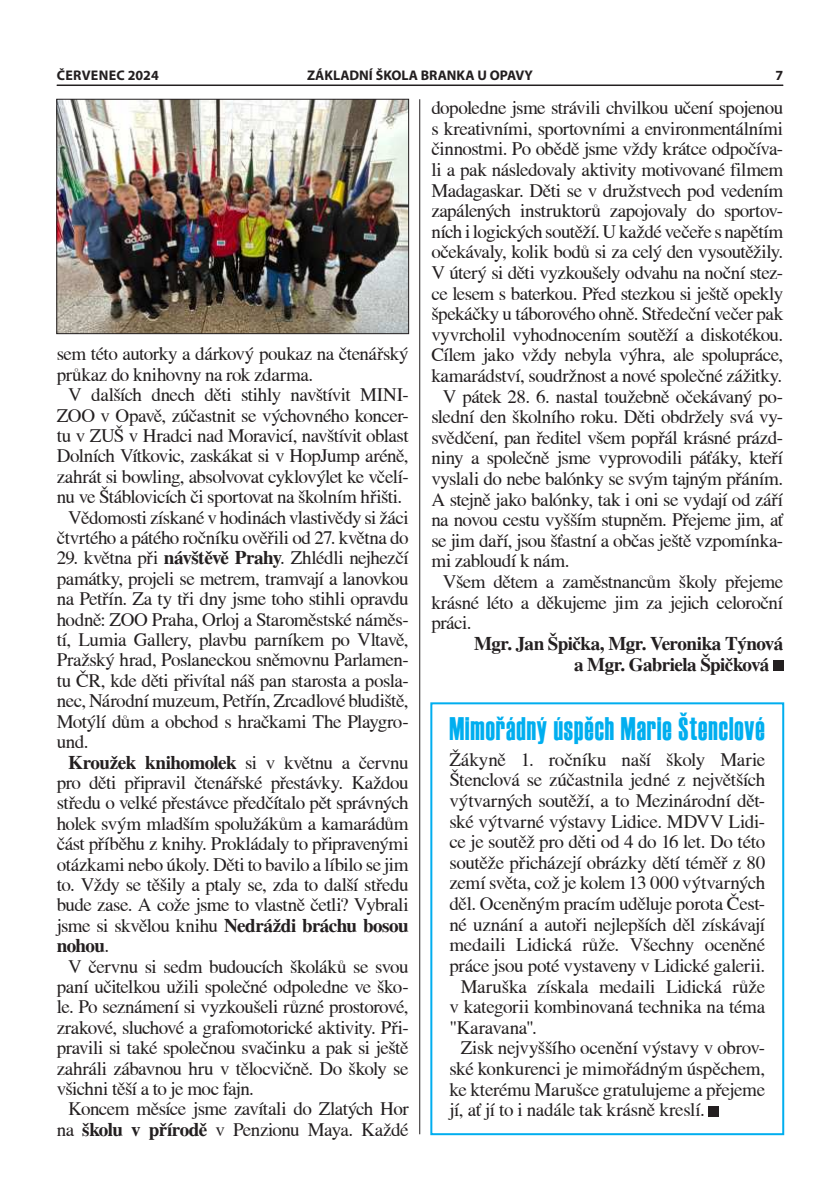
<style>
.page{position:relative;width:840px;height:1191px;background:#fff}
.page>*{position:absolute;margin:0;border:0;box-sizing:border-box;transform-origin:0 0}
.t1{font:32.4px "Haettenschweiler";letter-spacing:.04em;color:#00aeef;scale:.8 1}
.t2{font:19px "Toronto";letter-spacing:-.025em;color:#231f20}
.t3{font:700 19px/20.6px "Toronto";letter-spacing:-.03em;color:#231f20}
.t4{font:19px "Toronto";letter-spacing:-.005em;color:#231f20}
.t5{font:700 14px "Myriad Pro";color:#231f20}
.t6{font:700 14px "Myriad Pro";letter-spacing:.02em;color:#231f20}
.s1{font-weight:700}
.s2{font-weight:400}
</style>
<div class="page">
<hr style="left:57px;top:85px;width:725px;height:1px;background:#231f20">
<hr style="left:419px;top:99px;width:1px;height:1035px;background:#231f20">
<div style="left:772px;top:660px;width:10px;height:10px;background:#231f20"></div>
<div style="left:708px;top:1105px;width:10px;height:11px;background:#231f20"></div>
<div style="left:430px;top:702px;width:353px;height:433px;border:2px solid #00aeef"></div>
<img style="left:58px;top:101px;width:349px;height:231px">
<div style="left:56px;top:99px;width:353px;height:235px;border:1px solid #231f20"></div>
<p class="t6" style="left:57px;top:67px;width:103px">ČERVENEC 2024</p>
<p class="t5" style="left:307px;top:67px;width:227px">ZÁKLADNÍ ŠKOLA BRANKA U OPAVY</p>
<p class="t5" style="left:775px;top:68px;width:9px">7</p>
<p class="t2" style="left:57px;top:343px;width:353px">sem této autorky a dárkový poukaz na čtenářský</p>
<p class="t2" style="left:57px;top:364px;width:258px">průkaz do knihovny na rok zdarma.</p>
<p class="t2" style="left:68px;top:384px;width:342px">V dalších dnech děti stihly navštívit MINI-</p>
<p class="t2" style="left:57px;top:404px;width:353px">ZOO v Opavě, zúčastnit se výchovného koncer-</p>
<p class="t2" style="left:57px;top:425px;width:353px">tu v ZUŠ v Hradci nad Moravicí, navštívit oblast</p>
<p class="t2" style="left:57px;top:445px;width:353px">Dolních Vítkovic, zaskákat si v HopJump aréně,</p>
<p class="t2" style="left:57px;top:466px;width:353px">zahrát si bowling, absolvovat cyklovýlet ke včelí-</p>
<p class="t2" style="left:57px;top:486px;width:347px">nu ve Štáblovicích či sportovat na školním hřišti.</p>
<p class="t2" style="left:68px;top:506px;width:342px">Vědomosti získané v hodinách vlastivědy si žáci</p>
<p class="t2" style="left:57px;top:527px;width:353px">čtvrtého a pátého ročníku ověřili od 27. května do</p>
<p class="t2" style="left:57px;top:547px;width:353px">29. května při <span class="s1">návštěvě Prahy</span>. Zhlédli nejhezčí</p>
<p class="t2" style="left:57px;top:568px;width:353px">památky, projeli se metrem, tramvají a lanovkou</p>
<p class="t2" style="left:57px;top:588px;width:353px">na Petřín. Za ty tři dny jsme toho stihli opravdu</p>
<p class="t2" style="left:57px;top:608px;width:353px">hodně: ZOO Praha, Orloj a Staroměstské náměs-</p>
<p class="t2" style="left:57px;top:629px;width:353px">tí, Lumia Gallery, plavbu parníkem po Vltavě,</p>
<p class="t2" style="left:57px;top:649px;width:353px">Pražský hrad, Poslaneckou sněmovnu Parlamen-</p>
<p class="t2" style="left:57px;top:670px;width:353px">tu ČR, kde děti přivítal náš pan starosta a posla-</p>
<p class="t2" style="left:57px;top:690px;width:353px">nec, Národní muzeum, Petřín, Zrcadlové bludiště,</p>
<p class="t2" style="left:57px;top:710px;width:353px">Motýlí dům a obchod s hračkami The Playgro-</p>
<p class="t2" style="left:57px;top:731px;width:33px">und.</p>
<p class="t3" style="left:68px;top:751px;width:342px">Kroužek knihomolek <span class="s2">si v květnu a červnu</span></p>
<p class="t2" style="left:57px;top:772px;width:353px">pro děti připravil čtenářské přestávky. Každou</p>
<p class="t2" style="left:57px;top:792px;width:353px">středu o velké přestávce předčítalo pět správných</p>
<p class="t2" style="left:57px;top:812px;width:353px">holek svým mladším spolužákům a kamarádům</p>
<p class="t2" style="left:57px;top:833px;width:353px">část příběhu z knihy. Prokládaly to připravenými</p>
<p class="t2" style="left:57px;top:853px;width:353px">otázkami nebo úkoly. Děti to bavilo a líbilo se jim</p>
<p class="t2" style="left:57px;top:874px;width:353px">to. Vždy se těšily a ptaly se, zda to další středu</p>
<p class="t2" style="left:57px;top:894px;width:353px">bude zase. A cože jsme to vlastně četli? Vybrali</p>
<p class="t3" style="left:57px;top:915px;width:353px"><span class="s2">jsme si skvělou knihu</span> Nedráždi bráchu bosou</p>
<p class="t3" style="left:57px;top:935px;width:54px">nohou<span class="s2">.</span></p>
<p class="t2" style="left:68px;top:955px;width:342px">V červnu si sedm budoucích školáků se svou</p>
<p class="t2" style="left:57px;top:976px;width:353px">paní učitelkou užili společné odpoledne ve ško-</p>
<p class="t2" style="left:57px;top:996px;width:353px">le. Po seznámení si vyzkoušeli různé prostorové,</p>
<p class="t2" style="left:57px;top:1016px;width:353px">zrakové, sluchové a grafomotorické aktivity. Při-</p>
<p class="t2" style="left:57px;top:1037px;width:353px">pravili si také společnou svačinku a pak si ještě</p>
<p class="t2" style="left:57px;top:1057px;width:353px">zahráli zábavnou hru v tělocvičně. Do školy se</p>
<p class="t2" style="left:57px;top:1078px;width:199px">všichni těší a to je moc fajn.</p>
<p class="t2" style="left:68px;top:1098px;width:342px">Koncem měsíce jsme zavítali do Zlatých Hor</p>
<p class="t2" style="left:57px;top:1119px;width:353px">na <span class="s1">školu v přírodě</span> v Penzionu Maya. Každé</p>
<p class="t2" style="left:431px;top:97px;width:353px">dopoledne jsme strávili chvilkou učení spojenou</p>
<p class="t2" style="left:431px;top:118px;width:353px">s kreativními, sportovními a environmentálními</p>
<p class="t2" style="left:431px;top:138px;width:353px">činnostmi. Po obědě jsme vždy krátce odpočíva-</p>
<p class="t2" style="left:431px;top:159px;width:353px">li a pak následovaly aktivity motivované filmem</p>
<p class="t2" style="left:431px;top:179px;width:353px">Madagaskar. Děti se v družstvech pod vedením</p>
<p class="t2" style="left:431px;top:200px;width:353px">zapálených instruktorů zapojovaly do sportov-</p>
<p class="t2" style="left:431px;top:221px;width:353px">ních i logických soutěží. U každé večeře s napětím</p>
<p class="t2" style="left:431px;top:241px;width:353px">očekávaly, kolik bodů si za celý den vysoutěžily.</p>
<p class="t2" style="left:431px;top:262px;width:353px">V úterý si děti vyzkoušely odvahu na noční stez-</p>
<p class="t2" style="left:431px;top:282px;width:353px">ce lesem s baterkou. Před stezkou si ještě opekly</p>
<p class="t2" style="left:431px;top:303px;width:353px">špekáčky u táborového ohně. Středeční večer pak</p>
<p class="t2" style="left:431px;top:324px;width:353px">vyvrcholil vyhodnocením soutěží a diskotékou.</p>
<p class="t2" style="left:431px;top:344px;width:353px">Cílem jako vždy nebyla výhra, ale spolupráce,</p>
<p class="t2" style="left:431px;top:365px;width:352px">kamarádství, soudržnost a nové společné zážitky.</p>
<p class="t2" style="left:442px;top:385px;width:342px">V pátek 28. 6. nastal toužebně očekávaný po-</p>
<p class="t2" style="left:431px;top:406px;width:353px">slední den školního roku. Děti obdržely svá vy-</p>
<p class="t2" style="left:431px;top:427px;width:353px">svědčení, pan ředitel všem popřál krásné prázd-</p>
<p class="t2" style="left:431px;top:447px;width:353px">niny a společně jsme vyprovodili páťáky, kteří</p>
<p class="t2" style="left:431px;top:468px;width:353px">vyslali do nebe balónky se svým tajným přáním.</p>
<p class="t2" style="left:431px;top:488px;width:353px">A stejně jako balónky, tak i oni se vydají od září</p>
<p class="t2" style="left:431px;top:509px;width:353px">na novou cestu vyšším stupněm. Přejeme jim, ať</p>
<p class="t2" style="left:431px;top:530px;width:353px">se jim daří, jsou šťastní a občas ještě vzpomínka-</p>
<p class="t2" style="left:431px;top:550px;width:139px">mi zabloudí k nám.</p>
<p class="t2" style="left:442px;top:571px;width:342px">Všem dětem a zaměstnancům školy přejeme</p>
<p class="t2" style="left:431px;top:591px;width:353px">krásné léto a děkujeme jim za jejich celoroční</p>
<p class="t2" style="left:431px;top:612px;width:42px">práci.</p>
<p class="t3" style="left:573px;top:633px;width:210px;text-indent:-100px">Mgr. Jan Špička, Mgr. Veronika Týnová a Mgr. Gabriela Špičková</p>
<h1 class="t1" style="left:449px;top:706px;width:395px">Mimořádný úspěch Marie Štenclové</h1>
<p class="t4" style="left:449px;top:749px;width:317px">Žákyně 1. ročníku naší školy Marie</p>
<p class="t2" style="left:449px;top:769px;width:317px">Štenclová se zúčastnila jedné z největších</p>
<p class="t2" style="left:449px;top:790px;width:317px">výtvarných soutěží, a to Mezinárodní dět-</p>
<p class="t2" style="left:449px;top:810px;width:317px">ské výtvarné výstavy Lidice. MDVV Lidi-</p>
<p class="t2" style="left:449px;top:831px;width:317px">ce je soutěž pro děti od 4 do 16 let. Do této</p>
<p class="t2" style="left:449px;top:852px;width:317px">soutěže přicházejí obrázky dětí téměř z 80</p>
<p class="t2" style="left:449px;top:872px;width:317px">zemí světa, což je kolem 13 000 výtvarných</p>
<p class="t2" style="left:449px;top:893px;width:317px">děl. Oceněným pracím uděluje porota Čest-</p>
<p class="t2" style="left:449px;top:913px;width:317px">né uznání a autoři nejlepších děl získávají</p>
<p class="t2" style="left:449px;top:934px;width:317px">medaili Lidická růže. Všechny oceněné</p>
<p class="t2" style="left:449px;top:955px;width:317px">práce jsou poté vystaveny v Lidické galerii.</p>
<p class="t4" style="left:460px;top:975px;width:306px">Maruška získala medaili Lidická růže</p>
<p class="t2" style="left:449px;top:996px;width:317px">v kategorii kombinovaná technika na téma</p>
<p class="t2" style="left:449px;top:1016px;width:89px">"Karavana".</p>
<p class="t2" style="left:460px;top:1037px;width:306px">Zisk nejvyššího ocenění výstavy v obrov-</p>
<p class="t2" style="left:449px;top:1058px;width:317px">ské konkurenci je mimořádným úspěchem,</p>
<p class="t2" style="left:449px;top:1078px;width:317px">ke kterému Marušce gratulujeme a přejeme</p>
<p class="t2" style="left:449px;top:1099px;width:257px">jí, ať jí to i nadále tak krásně kreslí.</p>
</div>
